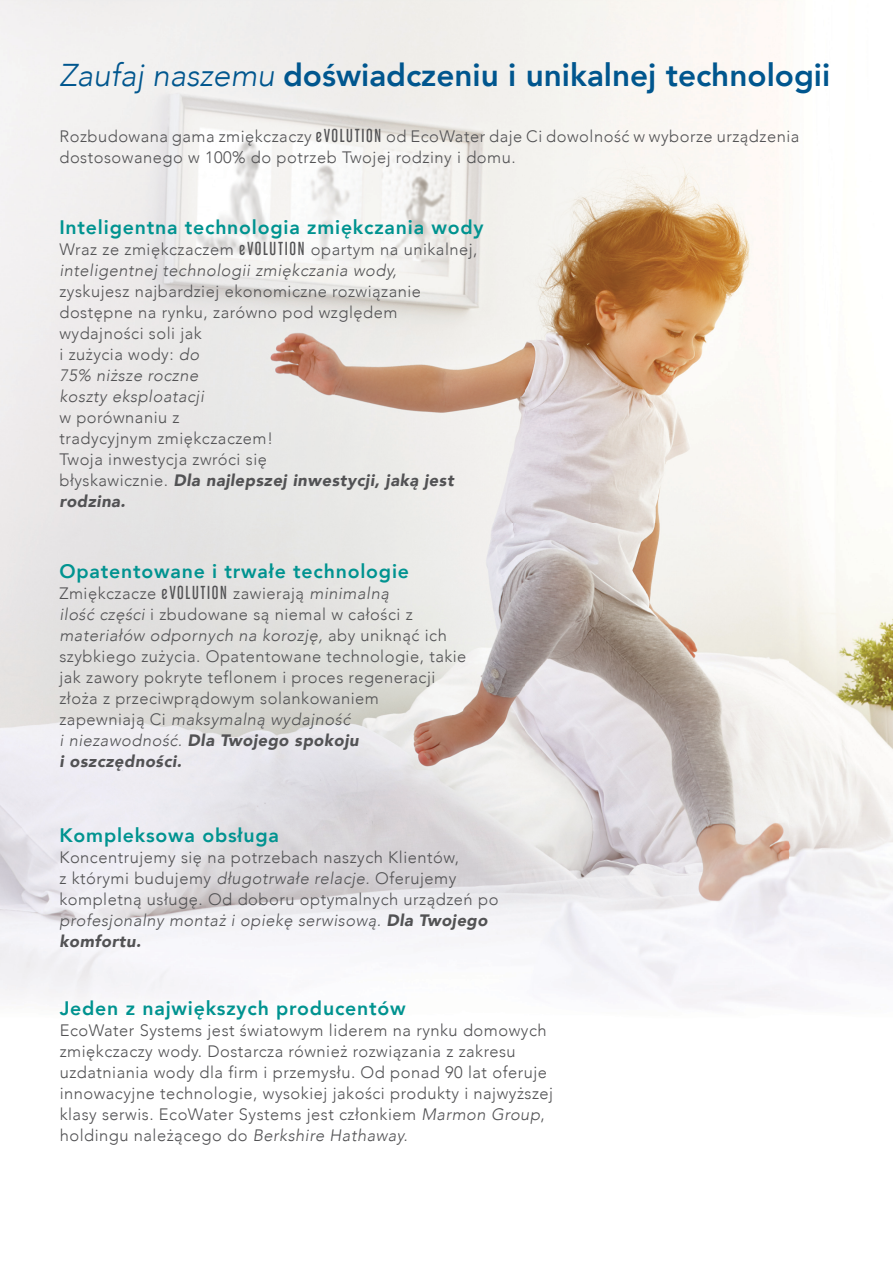
<style>
.page{position:relative;width:893px;height:1263px;background:#fff}
.page>*{position:absolute;margin:0;border:0;box-sizing:border-box;transform-origin:0 0}
.t1{font:800 31.5px "Avenir";color:#00568e}
.t2{font:800 19.5px "Avenir";letter-spacing:.04em;color:#009390}
.t3{font:300 16.5px/21px "Avenir";letter-spacing:.03em;color:#525254}
.t4{font:italic 300 16.5px/21px "Avenir";letter-spacing:.03em;color:#525254}
.s1{font-weight:300;font-style:italic}
.s2{font-family:"Libel Suit Rg";font-weight:400}
.s3{font-style:normal}
.s4{font-family:"Libel Suit Rg";font-weight:400;font-style:normal}
.s5{font-style:italic}
.s6{font-weight:900;font-style:italic}
</style>
<div class="page">
<img style="left:0;top:0;width:893px;height:1009px">
<h1 class="t1" style="left:59px;top:50px;width:772px"><span class="s1">Zaufaj naszemu</span> doświadczeniu i unikalnej technologii</h1>
<p class="t3" style="left:59px;top:126px;width:741px">Rozbudowana gama zmiękczaczy <span class="s2">eVOLUTION</span> od EcoWater daje Ci dowolność w wyborze urządzenia dostosowanego w 100% do potrzeb Twojej rodziny i domu.</p>
<p class="t2" style="left:59px;top:212px;width:426px">Inteligentna technologia zmiękczania wody</p>
<p class="t4" style="left:59px;top:239px;width:420px"><span class="s3">Wraz ze zmiękczaczem</span> <span class="s4">eVOLUTION</span> <span class="s3">opartym na unikalnej, </span>inteligentnej technologii zmiękczania wody,</p>
<p class="t3" style="left:59px;top:281px;width:363px">zyskujesz najbardziej ekonomiczne rozwiązanie dostępne na rynku, zarówno pod względem wydajności soli jak<br>i zużycia wody: <span class="s5">do<br>75% niższe roczne<br>koszty eksploatacji</span></p>
<p class="t3" style="left:59px;top:407px;width:396px">w porównaniu z<br>tradycyjnym zmiękczaczem!<br>Twoja inwestycja zwróci się<br>błyskawicznie. <span class="s6">Dla najlepszej inwestycji, jaką jest rodzina.</span></p>
<p class="t2" style="left:59px;top:556px;width:351px">Opatentowane i trwałe technologie</p>
<p class="t3" style="left:59px;top:583px;width:408px">Zmiękczacze <span class="s2">eVOLUTION</span> zawierają <span class="s5">minimalną<br>ilość części</span> i zbudowane są niemal w całości z <span class="s5">materiałów odpornych na korozję,</span> aby uniknąć ich szybkiego zużycia. Opatentowane technologie, takie jak zawory pokryte teflonem i proces regeneracji złoża z przeciwprądowym solankowaniem zapewniają Ci <span class="s5">maksymalną wydajność<br>i niezawodność.</span> <span class="s6">Dla Twojego spokoju<br>i oszczędności.</span></p>
<p class="t2" style="left:59px;top:820px;width:221px">Kompleksowa obsługa</p>
<p class="t3" style="left:59px;top:846px;width:441px">Koncentrujemy się na potrzebach naszych Klientów,<br>z którymi budujemy <span class="s5">długotrwałe relacje.</span> Oferujemy kompletną usługę. Od doboru optymalnych urządzeń po <span class="s5">profesjonalny montaż i opiekę serwisową.</span> <span class="s6">Dla Twojego komfortu.</span></p>
<p class="t2" style="left:60px;top:993px;width:347px">Jeden z największych producentów</p>
<p class="t3" style="left:60px;top:1020px;width:495px">EcoWater Systems jest światowym liderem na rynku domowych zmiękczaczy wody. Dostarcza również rozwiązania z zakresu uzdatniania wody dla firm i przemysłu. Od ponad 90 lat oferuje innowacyjne technologie, wysokiej jakości produkty i najwyższej klasy serwis. EcoWater Systems jest członkiem <span class="s5">Marmon Group</span>, holdingu należącego do <span class="s5">Berkshire Hathaway.</span></p>
</div>
